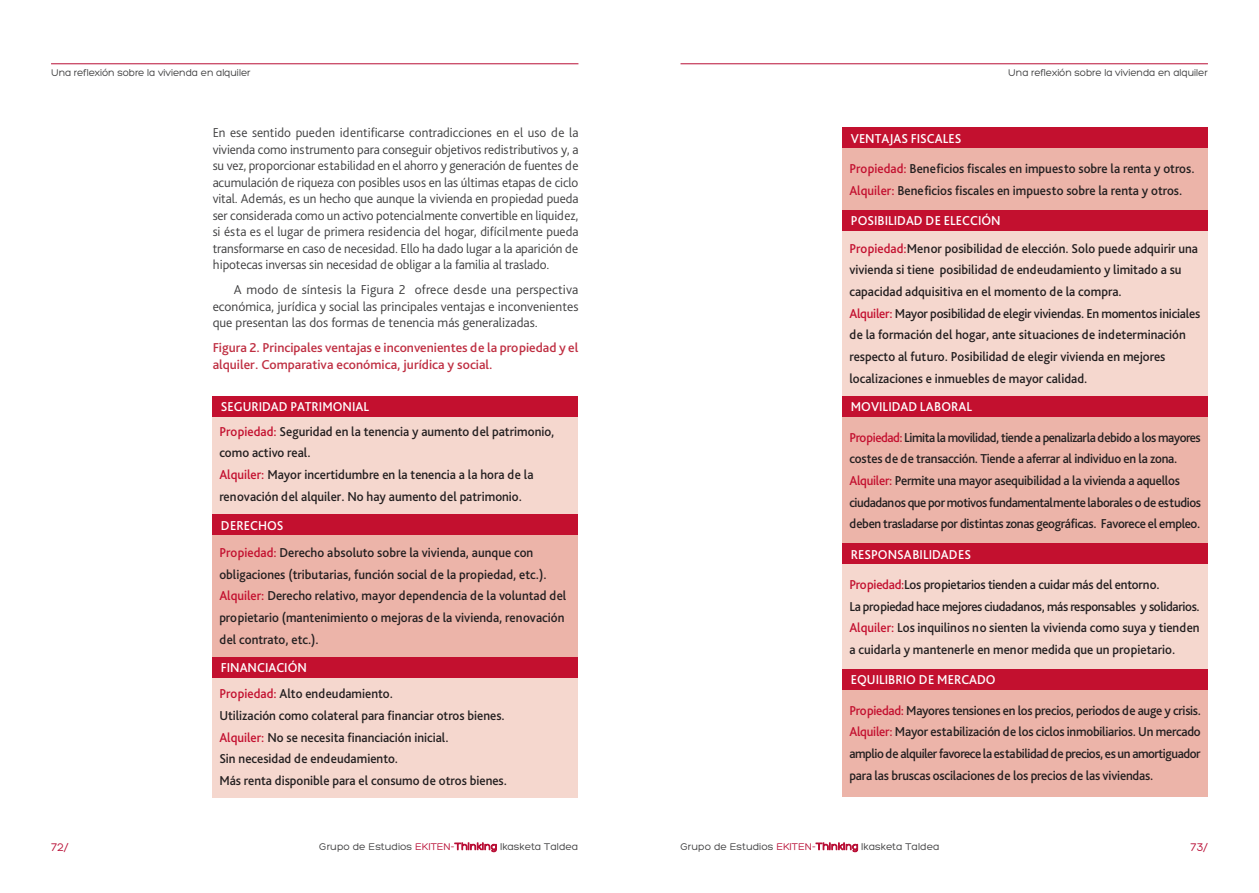
<style>
.page{position:relative;width:1259px;height:893px;background:#fff}
.page>*{position:absolute;margin:0;border:0;box-sizing:border-box;transform-origin:0 0}
.t1{font:500 13.5px/21.6px "Bliss Pro";color:#231f20;scale:.95 1}
.t2{font:300 13.5px/16.5px "Bliss Pro";letter-spacing:-.01em;color:#3e3e3f;text-align:justify}
.t3{font:500 13.5px/21.6px "Bliss Pro";letter-spacing:-.025em;color:#231f20;scale:.95 1}
.t4{font:500 13.5px/16.5px "Bliss Pro";color:#bf2f42}
.t5{font:500 13.5px "Bliss Pro";color:#fff;scale:.95 1}
.t6{font:12px "Hero";color:#b90f36}
.t7{font:10.5px "Hero";color:#3e3e3f}
.s1{color:#fff}
.s2{color:#c3102f}
.s3{color:#b90f36}
</style>
<div class="page">
<hr style="left:680px;top:63px;width:528px;height:1px;background:#b90f36">
<hr style="left:51px;top:63px;width:527px;height:1px;background:#b90f36">
<div style="left:212px;top:530px;width:366px;height:128px;background:#ecb4a9"></div>
<div style="left:212px;top:406px;width:366px;height:128px;background:#f5d7ce"></div>
<div style="left:212px;top:396px;width:366px;height:21px;background:#c3102f"></div>
<div style="left:212px;top:515px;width:366px;height:20px;background:#c3102f"></div>
<div style="left:212px;top:664px;width:366px;height:134px;background:#f5d7ce"></div>
<div style="left:212px;top:657px;width:366px;height:21px;background:#c3102f"></div>
<div style="left:842px;top:557px;width:366px;height:115px;background:#f5d7ce"></div>
<div style="left:842px;top:143px;width:366px;height:73px;background:#ecb4a9"></div>
<div style="left:842px;top:224px;width:366px;height:178px;background:#f5d7ce"></div>
<div style="left:842px;top:210px;width:366px;height:21px;background:#c3102f"></div>
<div style="left:842px;top:128px;width:366px;height:20px;background:#c3102f"></div>
<div style="left:842px;top:411px;width:366px;height:140px;background:#ecb4a9"></div>
<div style="left:842px;top:396px;width:366px;height:21px;background:#c3102f"></div>
<div style="left:842px;top:543px;width:366px;height:21px;background:#c3102f"></div>
<div style="left:842px;top:685px;width:366px;height:111px;background:#ecb4a9"></div>
<div style="left:842px;top:669px;width:366px;height:21px;background:#c3102f"></div>
<p class="t7" style="left:51px;top:68px;width:201px">una reflexión sobre la vivienda en alquiler</p>
<p class="t2" style="left:213px;top:125px;width:367px">En ese sentido pueden identificarse contradicciones en el uso de la vivienda como instrumento para conseguir objetivos redistributivos y, a su vez, proporcionar estabilidad en el ahorro y generación de fuentes de acumulación de riqueza con posibles usos en las últimas etapas de ciclo vital. Además, es un hecho que aunque la vivienda en propiedad pueda ser considerada como un activo potencialmente convertible en liquidez, si ésta es el lugar de primera residencia del hogar, difícilmente pueda transformarse en caso de necesidad. Ello ha dado lugar a la aparición de hipotecas inversas sin necesidad de obligar a la familia al traslado.</p>
<p class="t2" style="left:213px;top:282px;width:367px;text-indent:21px">A modo de síntesis la Figura 2 ofrece desde una perspectiva económica, jurídica y social las principales ventajas e inconvenientes que presentan las dos formas de tenencia más generalizadas.</p>
<p class="t4" style="left:213px;top:340px;width:367px">Figura 2. Principales ventajas e inconvenientes de la propiedad y el alquiler. Comparativa económica, jurídica y social.</p>
<p class="t1" style="left:219px;top:395px;width:354px;line-height:24.3px"><span class="s1">SEGURIDAD PATRIMONIAL<br></span><span class="s2">Propiedad:</span> Seguridad en la tenencia y aumento del patrimonio,</p>
<p class="t1" style="left:219px;top:443px;width:332px">como activo real.<br><span class="s2">Alquiler:</span> Mayor incertidumbre en la tenencia a la hora de la renovación del alquiler. No hay aumento del patrimonio.</p>
<p class="t1" style="left:219px;top:512px;width:332px;line-height:27.3px"><span class="s1">DERECHOS<br></span><span class="s2">Propiedad:</span> Derecho absoluto sobre la vivienda, aunque con</p>
<p class="t1" style="left:219px;top:564px;width:367px">obligaciones (tributarias, función social de la propiedad, etc.).<br><span class="s2">Alquiler:</span> Derecho relativo, mayor dependencia de la voluntad del propietario (mantenimiento o mejoras de la vivienda, renovación del contrato, etc.).</p>
<p class="t1" style="left:219px;top:656px;width:184px;line-height:25.8px"><span class="s1">FINANCIACIÓN<br></span><span class="s2">Propiedad:</span> Alto endeudamiento.</p>
<p class="t1" style="left:219px;top:705px;width:304px">Utilización como colateral para financiar otros bienes.<br><span class="s2">Alquiler:</span> No se necesita financiación inicial.<br>Sin necesidad de endeudamiento.<br>Más renta disponible para el consumo de otros bienes.</p>
<p class="t6" style="left:51px;top:843px;width:19px">72/</p>
<p class="t7" style="left:319px;top:842px;width:261px">Grupo de Estudios <span class="s3">EKITEN-Thinking</span> Ikasketa Taldea</p>
<p class="t7" style="left:1008px;top:68px;width:201px">una reflexión sobre la vivienda en alquiler</p>
<p class="t5" style="left:851px;top:132px;width:118px">VENTAJAS FISCALES</p>
<p class="t1" style="left:849px;top:159px;width:365px"><span class="s2">Propiedad:</span> Beneficios fiscales en impuesto sobre la renta y otros.<br><span class="s2">Alquiler:</span> Beneficios fiscales en impuesto sobre la renta y otros.</p>
<p class="t1" style="left:849px;top:208px;width:368px;line-height:27.3px"><span class="s1">POSIBILIDAD DE ELECCIÓN<br></span><span class="s2">Propiedad:</span>Menor posibilidad de elección. Solo puede adquirir una</p>
<p class="t1" style="left:849px;top:260px;width:371px">vivienda si tiene posibilidad de endeudamiento y limitado a su capacidad adquisitiva en el momento de la compra.<br><span class="s2">Alquiler:</span> Mayor posibilidad de elegir viviendas. En momentos iniciales de la formación del hogar, ante situaciones de indeterminación respecto al futuro. Posibilidad de elegir vivienda en mejores localizaciones e inmuebles de mayor calidad.</p>
<p class="t5" style="left:851px;top:401px;width:129px">MOVILIDAD LABORAL</p>
<p class="t3" style="left:849px;top:427px;width:372px"><span class="s2">Propiedad:</span> Limita la movilidad, tiende a penalizarla debido a los mayores costes de de transacción. Tiende a aferrar al individuo en la zona.<br><span class="s2">Alquiler:</span> Permite una mayor asequibilidad a la vivienda a aquellos ciudadanos que por motivos fundamentalmente laborales o de estudios deben trasladarse por distintas zonas geográficas. Favorece el empleo.</p>
<p class="t5" style="left:851px;top:548px;width:128px">RESPONSABILIDADES</p>
<p class="t1" style="left:849px;top:574px;width:370px"><span class="s2">Propiedad:</span>Los propietarios tienden a cuidar más del entorno.<br>La propiedad hace mejores ciudadanos, más responsables y solidarios.<br><span class="s2">Alquiler:</span> Los inquilinos no sienten la vivienda como suya y tienden a cuidarla y mantenerle en menor medida que un propietario.</p>
<p class="t5" style="left:851px;top:674px;width:154px">EQUILIBRIO DE MERCADO</p>
<p class="t1" style="left:849px;top:700px;width:372px;text-align:justify"><span class="s2">Propiedad:</span> Mayores tensiones en los precios, periodos de auge y crisis.<br><span class="s2">Alquiler:</span> Mayor estabilización de los ciclos inmobiliarios. Un mercado amplio de alquiler favorece la estabilidad de precios, es un amortiguador para las bruscas oscilaciones de los precios de las viviendas.</p>
<p class="t7" style="left:680px;top:842px;width:261px">Grupo de Estudios <span class="s3">EKITEN-Thinking</span> Ikasketa Taldea</p>
<p class="t6" style="left:1190px;top:843px;width:19px">73/</p>
</div>
